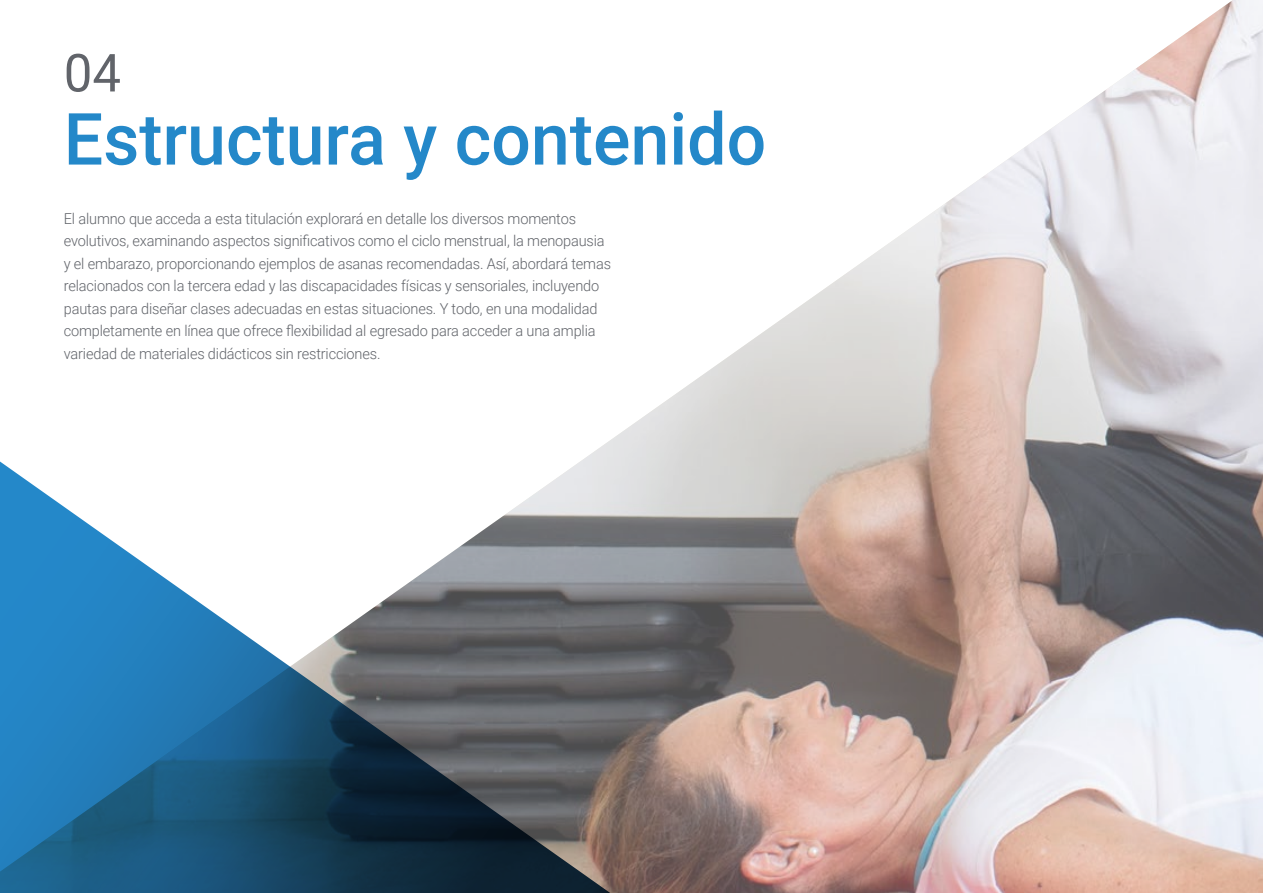
<style>
.page{position:relative;width:1263px;height:893px;background:#fff}
.page>*{position:absolute;margin:0;border:0;box-sizing:border-box;transform-origin:0 0}
.t1{font:500 72px "Roboto";color:#2488c9}
.t2{font:52.5px "Roboto";color:#61646a}
.t3{font:300 15px/22.5px "Roboto";letter-spacing:-.01em;color:#61646a}
</style>
<div class="page">
<img style="left:602px;top:0;width:661px;height:893px">
<svg style="left:0;top:446px;width:640px;height:447px"></svg>
<h2 class="t2" style="left:64px;top:36px;width:59px">04</h2>
<h1 class="t1" style="left:64px;top:89px;width:704px">Estructura y contenido</h1>
<p class="t3" style="left:64px;top:207px;width:549px">El alumno que acceda a esta titulación explorará en detalle los diversos momentos evolutivos, examinando aspectos significativos como el ciclo menstrual, la menopausia y el embarazo, proporcionando ejemplos de asanas recomendadas. Así, abordará temas relacionados con la tercera edad y las discapacidades físicas y sensoriales, incluyendo pautas para diseñar clases adecuadas en estas situaciones. Y todo, en una modalidad completamente en línea que ofrece flexibilidad al egresado para acceder a una amplia variedad de materiales didácticos sin restricciones.</p>
</div>
